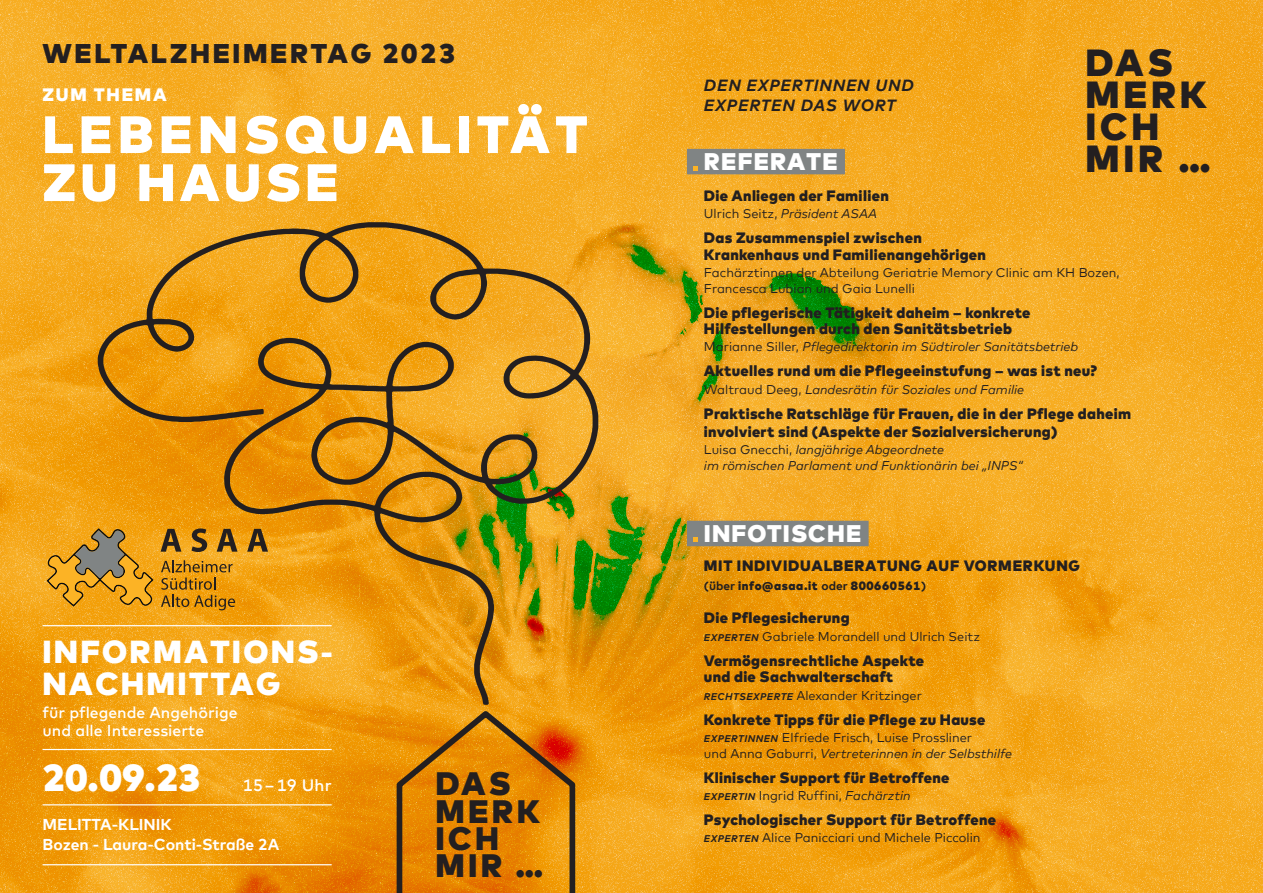
<style>
.page{position:relative;width:1263px;height:893px;background:#fff}
.page>*{position:absolute;margin:0;border:0;box-sizing:border-box;transform-origin:0 0}
.t1{font:52.5px/48px "Mark Bllack";letter-spacing:.105em;color:#fff}
.t2{font:37.65px/31.8px "Mark Bllack";letter-spacing:.1em;color:#231f20}
.t3{font:37.5px "Mark Bllack";color:#fff}
.t4{font:32.4px/27.5px "Mark Bllack";letter-spacing:.1em;color:#231f20}
.t5{font:31.8px/31.8px "Mark Bllack";letter-spacing:.07em;color:#fff}
.t6{font:27px "Mark Bllack";letter-spacing:.1em;color:#231f20}
.t7{font:24px "Mark Bllack";letter-spacing:.05em;color:#fff}
.t8{font:18px "Mark Bllack";letter-spacing:.1em;color:#fff}
.t9{font:500 16.5px "Mark";letter-spacing:.015em;color:#fff}
.t10{font:italic 700 16.2px/19.5px "Mark";letter-spacing:.05em;color:#231f20}
.t11{font:500 15.75px/18px "Mark";color:#fff}
.t12{font:700 15.75px/19.5px "Mark";color:#fff}
.t13{font:15px/16.5px "Mark Bllack";letter-spacing:.02em;color:#231f20}
.t14{font:15px "Mark Bllack";letter-spacing:.05em;color:#231f20}
.t15{font:12.75px/15.3px "Mark";color:#231f20}
.t16{font:italic 12.75px/15.3px "Mark";color:#231f20}
.t17{font:12px "Mark Bllack";letter-spacing:.05em;color:#231f20}
.s1{font-style:normal}
.s2{font-family:"Mark";font-weight:700}
.s3{font-weight:700;font-style:italic;font-size:9.75px}
.s4{font-style:italic}
</style>
<div class="page">
<img style="left:0;top:0;width:1263px;height:893px">
<svg style="left:47px;top:528px;width:51px;height:79px;background:#d39828"></svg>
<hr style="left:43px;top:625px;width:289px;height:1px;background:#fff">
<hr style="left:43px;top:749px;width:289px;height:1px;background:#fff">
<hr style="left:43px;top:804px;width:289px;height:1px;background:#fff">
<hr style="left:43px;top:864px;width:289px;height:1px;background:#fff">
<svg style="left:98px;top:222px;width:500px;height:483px;background:#dc9819"></svg>
<svg style="left:394px;top:706px;width:184px;height:187px;background:#dc8206"></svg>
<div style="left:687px;top:149px;width:158px;height:25px;background:#808484"></div>
<svg style="left:693px;top:166px;width:4px;height:4px"></svg>
<div style="left:687px;top:521px;width:182px;height:25px;background:#808484"></div>
<svg style="left:693px;top:538px;width:4px;height:4px"></svg>
<h3 class="t6" style="left:43px;top:35px;width:414px">WELTALZHEIMERTAG 2023</h3>
<p class="t8" style="left:43px;top:83px;width:126px">ZUM THEMA</p>
<h1 class="t1" style="left:43px;top:109px;width:546px">LEBENSQUALITÄT<br>ZU HAUSE</h1>
<h3 class="t5" style="left:43px;top:635px;width:292px">INFORMATIONS-<br>NACHMITTAG</h3>
<p class="t11" style="left:43px;top:703px;width:197px">für pflegende Angehörige und alle Interessierte</p>
<h3 class="t3" style="left:43px;top:752px;width:160px">20.09.23</h3>
<p class="t12" style="left:43px;top:814px;width:238px">MELITTA-KLINIK<br>Bozen - Laura-Conti-Straße 2A</p>
<p class="t9" style="left:243px;top:774px;width:90px">15 – 19 Uhr</p>
<h3 class="t4" style="left:435px;top:769px;width:109px">DAS<br>MERK<br>ICH<br>MIR …</h3>
<h2 class="t2" style="left:1085px;top:46px;width:127px">DAS<br>MERK<br>ICH<br>MIR …</h2>
<p class="t10" style="left:704px;top:76px;width:211px">DEN EXPERTINNEN UND<br>EXPERTEN DAS WORT</p>
<h3 class="t7" style="left:704px;top:146px;width:135px">REFERATE</h3>
<p class="t13" style="left:704px;top:187px;width:186px">Die Anliegen der Familien</p>
<p class="t16" style="left:704px;top:206px;width:175px"><span class="s1">Ulrich Seitz,</span> Präsident ASAA</p>
<p class="t13" style="left:704px;top:229px;width:284px">Das Zusammenspiel zwischen<br>Krankenhaus und Familienangehörigen</p>
<p class="t15" style="left:704px;top:265px;width:417px">Fachärztinnen der Abteilung Geriatrie Memory Clinic am KH Bozen,<br>Francesca Lubian und Gaia Lunelli</p>
<p class="t13" style="left:704px;top:304px;width:328px">Die pflegerische Tätigkeit daheim – konkrete<br>Hilfestellungen durch den Sanitätsbetrieb</p>
<p class="t16" style="left:704px;top:339px;width:376px"><span class="s1">Marianne Siller,</span> Pflegedirektorin im Südtiroler Sanitätsbetrieb</p>
<p class="t13" style="left:704px;top:362px;width:395px">Aktuelles rund um die Pflegeeinstufung – was ist neu?</p>
<p class="t16" style="left:704px;top:382px;width:322px"><span class="s1">Waltraud Deeg,</span> Landesrätin für Soziales und Familie</p>
<p class="t13" style="left:704px;top:404px;width:429px;line-height:18px">Praktische Ratschläge für Frauen, die in der Pflege daheim involviert sind (Aspekte der Sozialversicherung)</p>
<p class="t16" style="left:704px;top:442px;width:320px"><span class="s1">Luisa Gnecchi,</span> langjährige Abgeordnete<br>im römischen Parlament und Funktionärin bei „INPS“</p>
<h3 class="t7" style="left:704px;top:518px;width:159px">INFOTISCHE</h3>
<p class="t14" style="left:704px;top:556px;width:377px">MIT INDIVIDUALBERATUNG AUF VORMERKUNG</p>
<p class="t17" style="left:704px;top:578px;width:224px"><span class="s2">(über</span> info@asaa.it <span class="s2">oder</span> 800660561<span class="s2">)</span></p>
<p class="t13" style="left:704px;top:609px;width:147px">Die Pflegesicherung</p>
<p class="t15" style="left:704px;top:628px;width:278px"><span class="s3">EXPERTEN</span> Gabriele Morandell und Ulrich Seitz</p>
<p class="t13" style="left:704px;top:652px;width:222px">Vermögensrechtliche Aspekte und die Sachwalterschaft</p>
<p class="t15" style="left:704px;top:687px;width:220px"><span class="s3">RECHTSEXPERTE</span> Alexander Kritzinger</p>
<p class="t13" style="left:704px;top:711px;width:283px">Konkrete Tipps für die Pflege zu Hause</p>
<p class="t15" style="left:704px;top:730px;width:310px"><span class="s3">EXPERTINNEN</span> Elfriede Frisch, Luise Prossliner<br>und Anna Gaburri, <span class="s4">Vertreterinnen in der Selbsthilfe</span></p>
<p class="t13" style="left:704px;top:769px;width:247px">Klinischer Support für Betroffene</p>
<p class="t15" style="left:704px;top:788px;width:208px"><span class="s3">EXPERTIN</span> Ingrid Ruffini, <span class="s4">Fachärztin</span></p>
<p class="t13" style="left:704px;top:811px;width:294px">Psychologischer Support für Betroffene</p>
<p class="t15" style="left:704px;top:830px;width:278px"><span class="s3">EXPERTEN</span> Alice Panicciari und Michele Piccolin</p>
</div>
